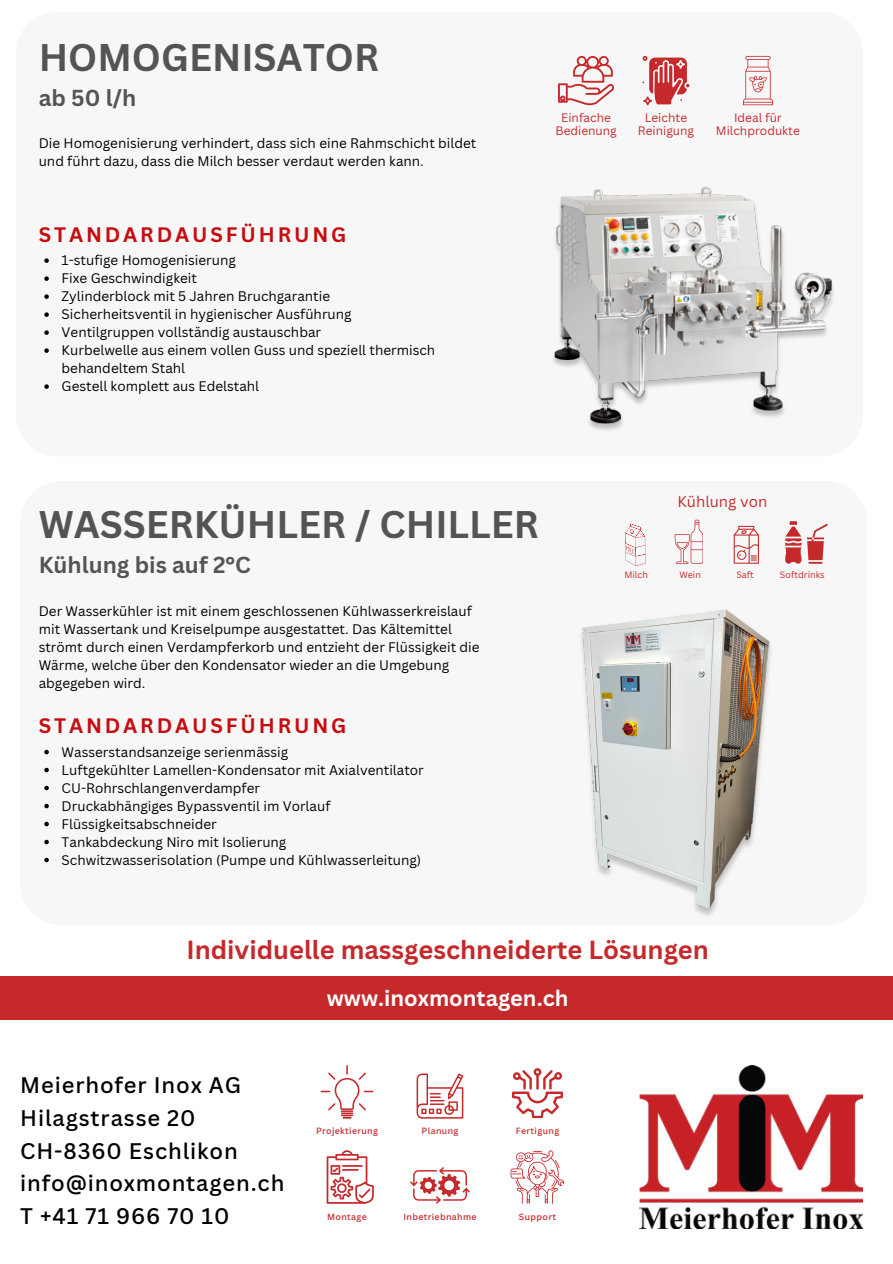
<style>
.page{position:relative;width:893px;height:1264px;background:#fff}
.page>*{position:absolute;margin:0;border:0;box-sizing:border-box;transform-origin:0 0}
.t1{font:700 37.5px "Canva Sans";color:#545454}
.t2{font:700 25.5px "Canva Sans";color:#c6292b}
.t3{font:700 22.5px "Canva Sans";color:#545454}
.t4{font:500 21.9px "Canva Sans";letter-spacing:.04em;color:#000}
.t5{font:700 21.75px "Canva Sans";color:#fff}
.t6{font:700 20.4px "Canva Sans";letter-spacing:.14em;color:#c60c0f}
.t7{font:15px "Canva Sans";color:#c6292b}
.t8{font:13.5px/18px "Canva Sans";color:#000}
.t9{font:11.85px "Canva Sans";color:#c6292b}
.t10{font:9px "Canva Sans";color:#c6292b}
.t11{font:500 8.85px "Canva Sans";letter-spacing:.04em;color:#c6292b}
</style>
<div class="page">
<img style="left:639px;top:1065px;width:223px;height:163px">
<div style="left:0;top:976px;width:892px;height:43px;background:#c6292b"></div>
<div style="left:16px;top:12px;width:846px;height:444px;background:#f7f7f7;border-radius:42px"></div>
<div style="left:20px;top:481px;width:847px;height:444px;background:#f7f7f7;border-radius:42px"></div>
<svg style="left:320px;top:1065px;width:53px;height:53px"></svg>
<svg style="left:416px;top:1073px;width:47px;height:45px"></svg>
<svg style="left:512px;top:1068px;width:50px;height:49px"></svg>
<svg style="left:326px;top:1150px;width:47px;height:53px"></svg>
<svg style="left:510px;top:1150px;width:54px;height:53px"></svg>
<svg style="left:410px;top:1167px;width:60px;height:36px"></svg>
<img style="left:553px;top:186px;width:281px;height:244px">
<img style="left:581px;top:609px;width:190px;height:307px">
<svg style="left:642px;top:56px;width:47px;height:49px"></svg>
<svg style="left:558px;top:56px;width:55px;height:49px"></svg>
<svg style="left:743px;top:56px;width:30px;height:49px"></svg>
<svg style="left:625px;top:523px;width:20px;height:43px"></svg>
<svg style="left:674px;top:519px;width:28px;height:44px"></svg>
<svg style="left:733px;top:526px;width:25px;height:37px"></svg>
<svg style="left:785px;top:521px;width:42px;height:42px"></svg>
<svg style="left:44px;top:258px;width:5px;height:5px"></svg>
<svg style="left:44px;top:276px;width:5px;height:5px"></svg>
<svg style="left:44px;top:294px;width:5px;height:5px"></svg>
<svg style="left:44px;top:312px;width:5px;height:5px"></svg>
<svg style="left:44px;top:330px;width:5px;height:5px"></svg>
<svg style="left:44px;top:348px;width:5px;height:5px"></svg>
<svg style="left:44px;top:384px;width:5px;height:5px"></svg>
<svg style="left:44px;top:749px;width:5px;height:5px"></svg>
<svg style="left:44px;top:767px;width:5px;height:5px"></svg>
<svg style="left:44px;top:785px;width:5px;height:5px"></svg>
<svg style="left:44px;top:803px;width:5px;height:5px"></svg>
<svg style="left:44px;top:821px;width:5px;height:5px"></svg>
<svg style="left:44px;top:839px;width:5px;height:5px"></svg>
<svg style="left:44px;top:857px;width:5px;height:5px"></svg>
<p class="t1" style="left:39px;top:31px;width:342px">HOMOGENISATOR</p>
<p class="t3" style="left:39px;top:82px;width:99px">ab 50 l/h</p>
<p class="t8" style="left:39px;top:134px;width:439px">Die Homogenisierung verhindert, dass sich eine Rahmschicht bildet und führt dazu, dass die Milch besser verdaut werden kann.</p>
<p class="t6" style="left:39px;top:220px;width:309px">STANDARDAUSFÜHRUNG</p>
<p class="t8" style="left:62px;top:251px;width:176px">1-stufige Homogenisierung</p>
<p class="t8" style="left:62px;top:269px;width:137px">Fixe Geschwindigkeit</p>
<p class="t8" style="left:62px;top:287px;width:270px">Zylinderblock mit 5 Jahren Bruchgarantie</p>
<p class="t8" style="left:62px;top:305px;width:291px">Sicherheitsventil in hygienischer Ausführung</p>
<p class="t8" style="left:62px;top:323px;width:261px">Ventilgruppen vollständig austauschbar</p>
<p class="t8" style="left:62px;top:341px;width:375px">Kurbelwelle aus einem vollen Guss und speziell thermisch behandeltem Stahl</p>
<p class="t8" style="left:62px;top:377px;width:199px">Gestell komplett aus Edelstahl</p>
<p class="t9" style="left:561px;top:109px;width:51px">Einfache</p>
<p class="t9" style="left:555px;top:122px;width:63px">Bedienung</p>
<p class="t9" style="left:644px;top:109px;width:44px">Leichte</p>
<p class="t9" style="left:637px;top:122px;width:58px">Reinigung</p>
<p class="t9" style="left:734px;top:109px;width:49px">Ideal für</p>
<p class="t9" style="left:716px;top:122px;width:85px">Milchprodukte</p>
<p class="t1" style="left:39px;top:498px;width:501px">WASSERKÜHLER / CHILLER</p>
<p class="t3" style="left:39px;top:549px;width:214px">Kühlung bis auf 2°C</p>
<p class="t8" style="left:39px;top:601px;width:442px">Der Wasserkühler ist mit einem geschlossenen Kühlwasserkreislauf mit Wassertank und Kreiselpumpe ausgestattet. Das Kältemittel strömt durch einen Verdampferkorb und entzieht der Flüssigkeit die Wärme, welche über den Kondensator wieder an die Umgebung abgegeben wird.</p>
<p class="t6" style="left:39px;top:711px;width:309px">STANDARDAUSFÜHRUNG</p>
<p class="t8" style="left:62px;top:742px;width:228px">Wasserstandsanzeige serienmässig</p>
<p class="t8" style="left:62px;top:760px;width:364px">Luftgekühlter Lamellen-Kondensator mit Axialventilator</p>
<p class="t8" style="left:62px;top:778px;width:200px">CU-Rohrschlangenverdampfer</p>
<p class="t8" style="left:62px;top:796px;width:270px">Druckabhängiges Bypassventil im Vorlauf</p>
<p class="t8" style="left:62px;top:814px;width:157px">Flüssigkeitsabschneider</p>
<p class="t8" style="left:62px;top:832px;width:226px">Tankabdeckung Niro mit Isolierung</p>
<p class="t8" style="left:62px;top:850px;width:361px">Schwitzwasserisolation (Pumpe und Kühlwasserleitung)</p>
<p class="t7" style="left:677px;top:491px;width:91px">Kühlung von</p>
<p class="t10" style="left:624px;top:568px;width:25px">Milch</p>
<p class="t10" style="left:679px;top:568px;width:23px">Wein</p>
<p class="t10" style="left:736px;top:568px;width:19px">Saft</p>
<p class="t10" style="left:779px;top:568px;width:46px">Softdrinks</p>
<p class="t2" style="left:186px;top:932px;width:524px">Individuelle massgeschneiderte Lösungen</p>
<p class="t4" style="left:20px;top:1069px;width:222px">Meierhofer Inox AG</p>
<p class="t4" style="left:20px;top:1102px;width:177px">Hilagstrasse 20</p>
<p class="t4" style="left:20px;top:1135px;width:219px">CH-8360 Eschlikon</p>
<p class="t4" style="left:20px;top:1167px;width:266px">info@inoxmontagen.ch</p>
<p class="t4" style="left:20px;top:1200px;width:211px">T +41 71 966 70 10</p>
<p class="t5" style="left:327px;top:983px;width:243px">www.inoxmontagen.ch</p>
<p class="t11" style="left:316px;top:1124px;width:63px">Projektierung</p>
<p class="t11" style="left:421px;top:1124px;width:38px">Planung</p>
<p class="t11" style="left:515px;top:1124px;width:45px">Fertigung</p>
<p class="t11" style="left:327px;top:1209px;width:41px">Montage</p>
<p class="t11" style="left:403px;top:1209px;width:75px">Inbetriebnahme</p>
<p class="t11" style="left:519px;top:1209px;width:39px">Support</p>
</div>
